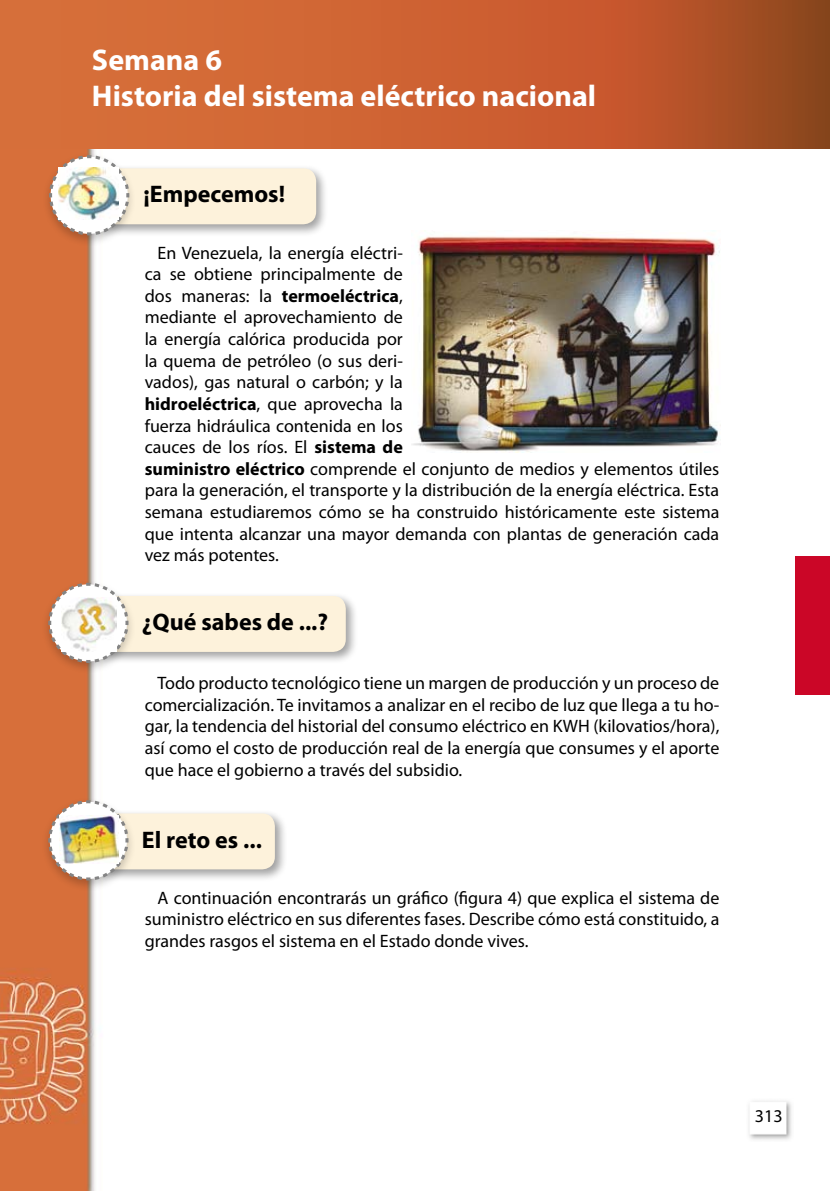
<style>
.page{position:relative;width:830px;height:1191px;background:#fff}
.page>*{position:absolute;margin:0;border:0;box-sizing:border-box;transform-origin:0 0}
.t1{font:700 30px/36px "Myriad Pro";color:#fff}
.t2{font:700 24px "Myriad Pro";color:#000}
.t3{font:18px/21.6px "Myriad Pro";color:#000;text-align:justify}
.s1{font-weight:700}
</style>
<div class="page">
<img style="left:0;top:148px;width:104px;height:1043px">
<img style="left:748px;top:1101px;width:44px;height:39px">
<div style="left:794px;top:556px;width:35px;height:138px;background:#cb0627"></div>
<svg style="left:0;top:0;width:829px;height:148px;background:#c65f30"></svg>
<div style="left:87px;top:164px;width:248px;height:79px;background:#000;opacity:.37"></div>
<div style="left:91px;top:168px;width:225px;height:56px;background:#fdf2db;border-radius:13px"></div>
<div style="left:41px;top:151px;width:103px;height:104px;background:#000;opacity:.21"></div>
<svg style="left:47px;top:154px;width:84px;height:83px"></svg>
<img style="left:59px;top:168px;width:59px;height:51px">
<div style="left:86px;top:592px;width:279px;height:78px;background:#000;opacity:.37"></div>
<div style="left:90px;top:596px;width:255px;height:56px;background:#fdf2db;border-radius:13px"></div>
<div style="left:40px;top:579px;width:104px;height:103px;background:#000;opacity:.21"></div>
<svg style="left:47px;top:581px;width:83px;height:83px"></svg>
<img style="left:61px;top:597px;width:55px;height:55px">
<div style="left:86px;top:809px;width:207px;height:78px;background:#000;opacity:.37"></div>
<div style="left:90px;top:813px;width:185px;height:56px;background:#fdf2db;border-radius:13px"></div>
<div style="left:40px;top:796px;width:104px;height:104px;background:#000;opacity:.21"></div>
<svg style="left:47px;top:798px;width:83px;height:84px"></svg>
<img style="left:59px;top:815px;width:59px;height:49px">
<img style="left:412px;top:236px;width:308px;height:216px">
<h1 class="t1" style="left:92px;top:41px;width:505px">Semana 6<br>Historia del sistema eléctrico nacional</h1>
<h2 class="t2" style="left:143px;top:178px;width:143px">¡Empecemos!</h2>
<p class="t3" style="left:145px;top:241px;width:576px;text-align:left;text-indent:13px">En Venezuela, la energía eléctri-<br>ca se obtiene principalmente de<br>dos maneras: la <span class="s1">termoeléctrica</span>,<br>mediante el aprovechamiento de<br>la energía calórica producida por<br>la quema de petróleo (o sus deri-<br>vados), gas natural o carbón; y la<br><span class="s1">hidroeléctrica</span>, que aprovecha la<br>fuerza hidráulica contenida en los<br>cauces de los ríos. El <span class="s1">sistema de<br>suministro eléctrico</span> comprende el conjunto de medios y elementos útiles para la generación, el transporte y la distribución de la energía eléctrica. Esta semana estudiaremos cómo se ha construido históricamente este sistema que intenta alcanzar una mayor demanda con plantas de generación cada vez más potentes.</p>
<h2 class="t2" style="left:142px;top:606px;width:188px">¿Qué sabes de ...?</h2>
<p class="t3" style="left:145px;top:672px;width:576px;text-indent:13px">Todo producto tecnológico tiene un margen de producción y un proceso de comercialización. Te invitamos a analizar en el recibo de luz que llega a tu ho&shy;gar, la tendencia del historial del consumo eléctrico en KWH (kilovatios/hora), así como el costo de producción real de la energía que consumes y el aporte que hace el gobierno a través del subsidio.</p>
<h2 class="t2" style="left:142px;top:824px;width:122px">El reto es ...</h2>
<p class="t3" style="left:145px;top:886px;width:576px;text-indent:13px">A continuación encontrarás un gráfico (figura 4) que explica el sistema de suministro eléctrico en sus diferentes fases. Describe cómo está constituido, a grandes rasgos el sistema en el Estado donde vives.</p>
<p class="t3" style="left:754px;top:1105px;width:29px">313</p>
</div>
